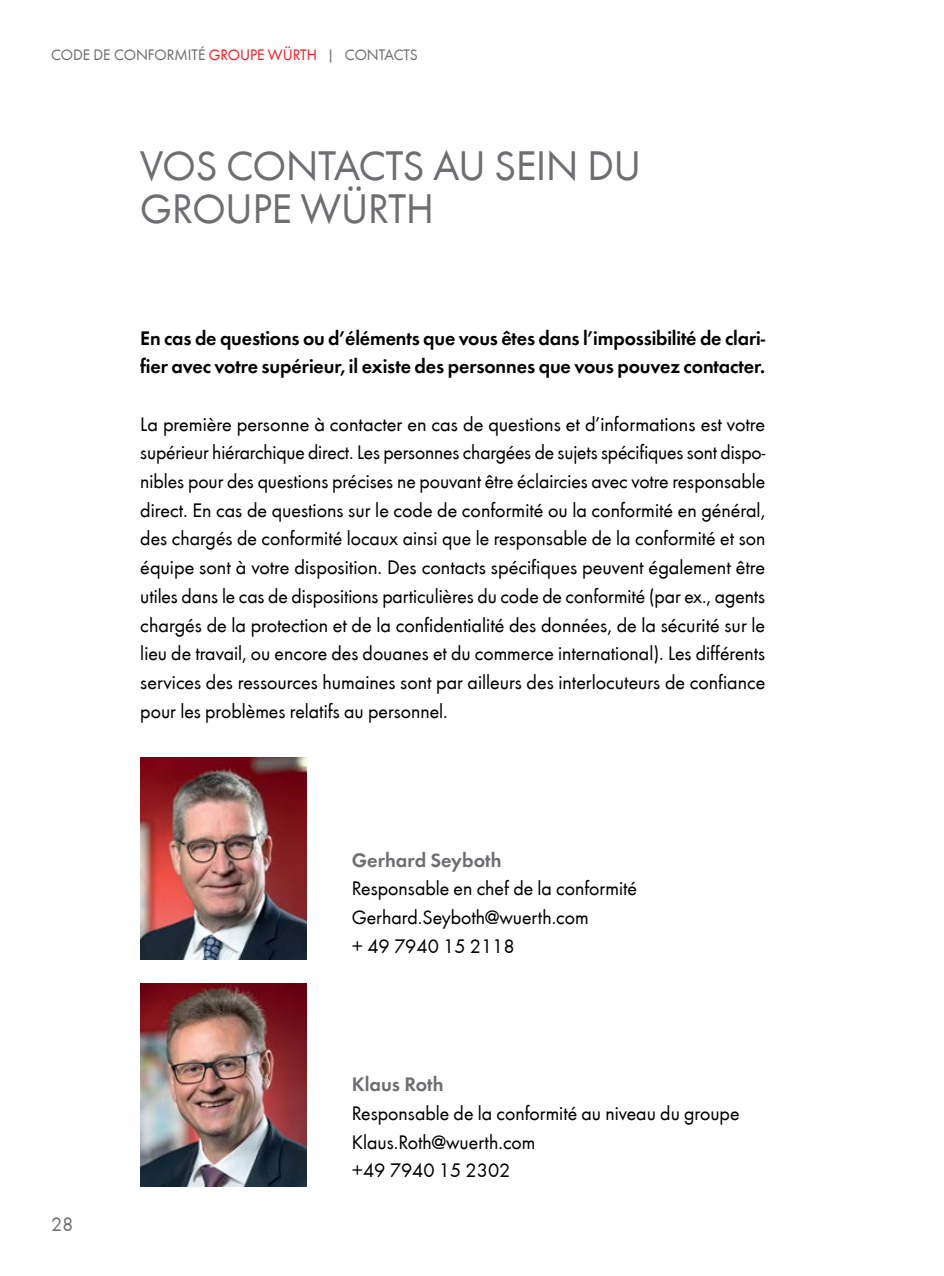
<style>
.page{position:relative;width:944px;height:1276px;background:#fff}
.page>*{position:absolute;margin:0;border:0;box-sizing:border-box;transform-origin:0 0}
.t1{font:42.75px/43px "Wuerth";color:#6d6e71}
.t2{font:20.25px/28.8px "Wuerth";color:#000}
.t3{font:600 20.25px/28.8px "Wuerth";letter-spacing:-.005em;color:#000}
.t4{font:600 20.25px "Wuerth";color:#6d6e71}
.t5{font:20.25px "Wuerth";color:#6d6e71}
.t6{font:15.75px "Wuerth";color:#6d6e71}
.s1{color:#ed1d24}
</style>
<div class="page">
<img style="left:140px;top:757px;width:166px;height:203px">
<img style="left:140px;top:983px;width:166px;height:203px">
<p class="t6" style="left:51px;top:44px;width:368px">CODE DE CONFORMITÉ <span class="s1">GROUPE WÜRTH</span> | CONTACTS</p>
<h1 class="t1" style="left:140px;top:142px;width:502px">VOS CONTACTS AU SEIN DU<br>GROUPE WÜRTH</h1>
<p class="t3" style="left:140px;top:322px;width:627px">En cas de questions ou d’éléments que vous êtes dans l’impossibilité de clari&shy;fier avec votre supérieur, il existe des personnes que vous pouvez contacter.</p>
<p class="t2" style="left:140px;top:408px;width:627px;text-align:justify">La première personne à contacter en cas de questions et d’informations est votre supérieur hiérarchique direct. Les personnes chargées de sujets spécifiques sont dispo&shy;nibles pour des questions précises ne pouvant être éclaircies avec votre responsable direct. En cas de questions sur le code de conformité ou la conformité en général, des chargés de conformité locaux ainsi que le responsable de la conformité et son équipe sont à votre disposition. Des contacts spécifiques peuvent également être utiles dans le cas de dispositions particulières du code de conformité (par ex., agents chargés de la protection et de la confidentialité des données, de la sécurité sur le lieu de travail, ou encore des douanes et du commerce international). Les différents services des ressources humaines sont par ailleurs des interlocuteurs de confiance pour les problèmes relatifs au personnel.</p>
<p class="t4" style="left:352px;top:845px;width:151px">Gerhard Seyboth</p>
<p class="t2" style="left:352px;top:873px;width:287px">Responsable en chef de la conformité<br>Gerhard.Seyboth@wuerth.com<br>+ 49 7940 15 2118</p>
<p class="t5" style="left:51px;top:1210px;width:24px">28</p>
<p class="t4" style="left:352px;top:1069px;width:93px">Klaus Roth</p>
<p class="t2" style="left:352px;top:1098px;width:389px">Responsable de la conformité au niveau du groupe<br>Klaus.Roth@wuerth.com<br>+49 7940 15 2302</p>
</div>
